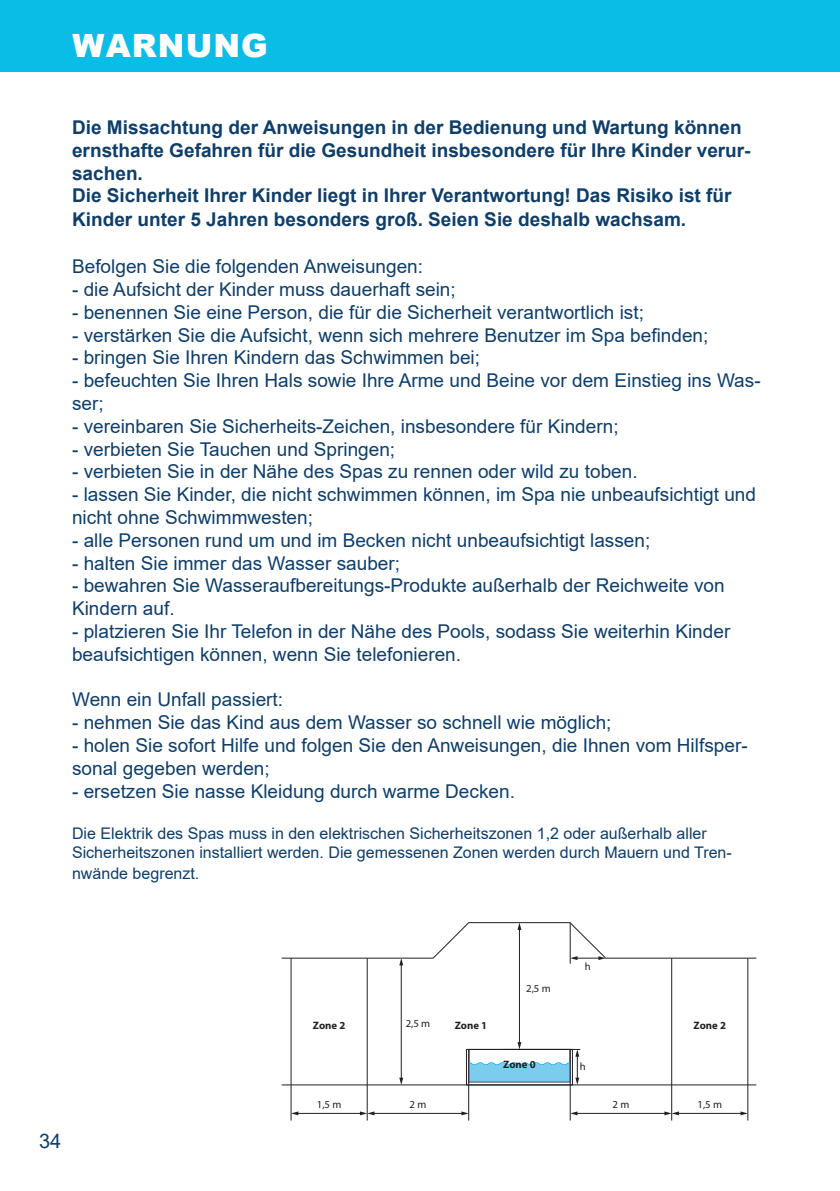
<style>
.page{position:relative;width:840px;height:1191px;background:#fff}
.page>*{position:absolute;margin:0;border:0;box-sizing:border-box;transform-origin:0 0}
.Titre_niv__1{font:900 32px "Arial";letter-spacing:.035em;color:#fff}
.t1{font:20px "Arial";color:#0f3e69}
.t2{font:19px/22.8px "Arial";color:#0f3e69}
.t3{font:700 19px/22.8px "Arial";color:#0f3e69}
.t4{font:16px/19.2px "Arial";color:#0f3e69}
.t5{font:10.8px "Myriad Pro";color:#231f20}
.t6{font:700 10.8px "Myriad Pro";color:#231f20}
</style>
<div class="page">
<div style="left:0;top:0;width:839px;height:72px;background:#0abde7"></div>
<hr style="left:281px;top:1084px;width:475px;height:1px;background:#231f20">
<hr style="left:290px;top:958px;width:1px;height:162px;background:#231f20">
<hr style="left:366px;top:958px;width:1px;height:162px;background:#231f20">
<hr style="left:468px;top:1049px;width:1px;height:71px;background:#231f20">
<hr style="left:569px;top:1049px;width:1px;height:71px;background:#231f20">
<hr style="left:502px;top:1049px;width:78px;height:1px;background:#231f20">
<hr style="left:671px;top:958px;width:1px;height:162px;background:#231f20">
<hr style="left:747px;top:958px;width:1px;height:162px;background:#231f20">
<hr style="left:297px;top:1113px;width:64px;height:1px;background:#231f20">
<svg style="left:291px;top:1111px;width:7px;height:4px"></svg>
<hr style="left:373px;top:1113px;width:89px;height:1px;background:#231f20">
<svg style="left:360px;top:1111px;width:14px;height:4px"></svg>
<svg style="left:461px;top:1111px;width:7px;height:4px"></svg>
<hr style="left:400px;top:964px;width:1px;height:115px;background:#231f20">
<svg style="left:399px;top:1077px;width:4px;height:8px"></svg>
<hr style="left:677px;top:1113px;width:64px;height:1px;background:#231f20">
<svg style="left:740px;top:1111px;width:7px;height:4px"></svg>
<hr style="left:576px;top:1113px;width:89px;height:1px;background:#231f20">
<svg style="left:570px;top:1111px;width:7px;height:4px"></svg>
<svg style="left:664px;top:1111px;width:14px;height:4px"></svg>
<hr style="left:519px;top:928px;width:1px;height:115px;background:#231f20">
<svg style="left:517px;top:1042px;width:4px;height:7px"></svg>
<svg style="left:575px;top:1049px;width:4px;height:36px"></svg>
<svg style="left:281px;top:922px;width:475px;height:43px"></svg>
<div style="left:466px;top:1049px;width:106px;height:36px;border:1px solid #231f20"></div>
<div style="left:468px;top:1049px;width:102px;height:33px;border:1px solid #231f20"></div>
<svg style="left:468px;top:1062px;width:101px;height:20px;background:#7bc9e9"></svg>
<p class="Titre_niv__1" style="left:73px;top:22px;width:197px">WARNUNG</p>
<p class="t3" style="left:72px;top:116px;width:679px">Die Missachtung der Anweisungen in der Bedienung und Wartung können ernsthafte Gefahren für die Gesundheit insbesondere für Ihre Kinder verur&shy;sachen.</p>
<p class="t3" style="left:72px;top:184px;width:660px;line-height:24px">Die Sicherheit Ihrer Kinder liegt in Ihrer Verantwortung! Das Risiko ist für<br>Kinder unter 5 Jahren besonders groß. Seien Sie deshalb wachsam.</p>
<p class="t2" style="left:72px;top:255px;width:352px">Befolgen Sie die folgenden Anweisungen:</p>
<p class="t2" style="left:72px;top:278px;width:385px">- die Aufsicht der Kinder muss dauerhaft sein;</p>
<p class="t2" style="left:72px;top:300px;width:573px">- benennen Sie eine Person, die für die Sicherheit verantwortlich ist;</p>
<p class="t2" style="left:72px;top:323px;width:637px">- verstärken Sie die Aufsicht, wenn sich mehrere Benutzer im Spa befinden;</p>
<p class="t2" style="left:72px;top:346px;width:409px">- bringen Sie Ihren Kindern das Schwimmen bei;</p>
<p class="t2" style="left:72px;top:369px;width:689px">- befeuchten Sie Ihren Hals sowie Ihre Arme und Beine vor dem Einstieg ins Was&shy;ser;</p>
<p class="t2" style="left:72px;top:414px;width:547px">- vereinbaren Sie Sicherheits-Zeichen, insbesondere für Kindern;</p>
<p class="t2" style="left:72px;top:437px;width:324px">- verbieten Sie Tauchen und Springen;</p>
<p class="t2" style="left:72px;top:460px;width:567px">- verbieten Sie in der Nähe des Spas zu rennen oder wild zu toben.</p>
<p class="t2" style="left:72px;top:483px;width:685px">- lassen Sie Kinder, die nicht schwimmen können, im Spa nie unbeaufsichtigt und nicht ohne Schwimmwesten;</p>
<p class="t2" style="left:72px;top:528px;width:579px">- alle Personen rund um und im Becken nicht unbeaufsichtigt lassen;</p>
<p class="t2" style="left:72px;top:551px;width:329px">- halten Sie immer das Wasser sauber;</p>
<p class="t2" style="left:72px;top:574px;width:653px">- bewahren Sie Wasseraufbereitungs-Produkte außerhalb der Reichweite von<br>Kindern auf.</p>
<p class="t2" style="left:72px;top:620px;width:659px">- platzieren Sie Ihr Telefon in der Nähe des Pools, sodass Sie weiterhin Kinder beaufsichtigen können, wenn Sie telefonieren.</p>
<p class="t2" style="left:72px;top:688px;width:212px">Wenn ein Unfall passiert:</p>
<p class="t2" style="left:72px;top:711px;width:540px">- nehmen Sie das Kind aus dem Wasser so schnell wie möglich;</p>
<p class="t2" style="left:72px;top:734px;width:676px">- holen Sie sofort Hilfe und folgen Sie den Anweisungen, die Ihnen vom Hilfsper&shy;sonal gegeben werden;</p>
<p class="t2" style="left:72px;top:779px;width:444px">- ersetzen Sie nasse Kleidung durch warme Decken.</p>
<p class="t4" style="left:72px;top:823px;width:661px">Die Elektrik des Spas muss in den elektrischen Sicherheitszonen 1,2 oder außerhalb aller<br>Sicherheitszonen installiert werden. Die gemessenen Zonen werden durch Mauern und Tren-</p>
<p class="t4" style="left:72px;top:864px;width:129px">nwände begrenzt.</p>
<p class="t1" style="left:39px;top:1127px;width:24px">34</p>
<p class="t5" style="left:526px;top:981px;width:26px">2,5 m</p>
<p class="t5" style="left:584px;top:960px;width:7px">h</p>
<p class="t5" style="left:405px;top:1016px;width:26px">2,5 m</p>
<p class="t6" style="left:313px;top:1018px;width:34px">Zone 2</p>
<p class="t6" style="left:454px;top:1018px;width:34px">Zone 1</p>
<p class="t6" style="left:693px;top:1018px;width:34px">Zone 2</p>
<p class="t6" style="left:503px;top:1057px;width:34px">Zone 0</p>
<p class="t5" style="left:579px;top:1060px;width:7px">h</p>
<p class="t5" style="left:317px;top:1098px;width:26px">1,5 m</p>
<p class="t5" style="left:409px;top:1098px;width:18px">2 m</p>
<p class="t5" style="left:612px;top:1098px;width:18px">2 m</p>
<p class="t5" style="left:697px;top:1098px;width:26px">1,5 m</p>
</div>
